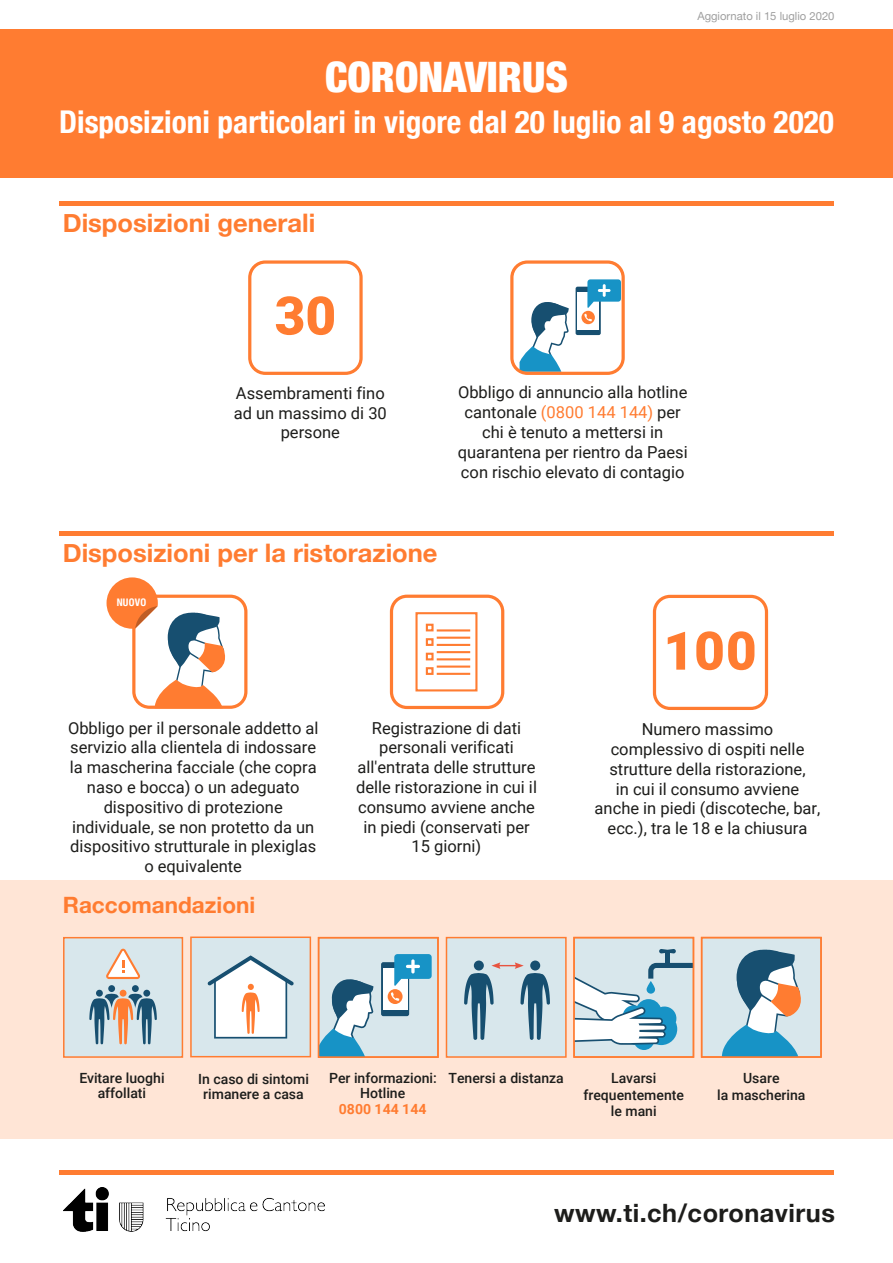
<style>
.page{position:relative;width:893px;height:1263px;background:#fff}
.page>*{position:absolute;margin:0;border:0;box-sizing:border-box;transform-origin:0 0}
.t1{font:900 53.1px "Roboto";color:#ff7c31}
.t2{font:900 condensed 42px "Helvetica Neue";color:#fff}
.t3{font:700 condensed 31.35px "Helvetica Neue";color:#fff}
.t4{font:700 25.5px "Helvetica Neue";color:#ff7c31}
.t5{font:700 25.2px "Helvetica Neue";letter-spacing:.02em;color:#1d1d1b}
.t6{font:700 22.5px "Helvetica Neue";color:#ff7c31}
.t7{font:16.5px/19.8px "Roboto";color:#1d1d1b;text-align:center}
.t8{font:500 14.1px/15.1px "Roboto";color:#1d1d1b;text-align:center}
.t9{font:700 14.1px "Roboto";color:#ff7c31}
.t10{font:11.25px "Helvetica Neue";color:#9f9f9f}
.t11{font:700 condensed 10.5px "Helvetica Neue";letter-spacing:.02em;color:#fff}
.s1{color:#ff7c31}
</style>
<div class="page">
<div style="left:0;top:30px;width:893px;height:148px;background:#ff7c31"></div>
<div style="left:59px;top:1170px;width:775px;height:5px;background:#ff7c31"></div>
<img style="left:63px;top:1187px;width:261px;height:44px">
<div style="left:0;top:880px;width:893px;height:258px;background:#ffe5d6"></div>
<hr style="left:59px;top:532px;width:775px;height:4px;background:#ff7c31">
<hr style="left:59px;top:202px;width:775px;height:4px;background:#ff7c31">
<div style="left:190px;top:936px;width:121px;height:121px;background:#d8e7ec;border:2px solid #ff7c31"></div>
<div style="left:318px;top:937px;width:121px;height:121px;background:#d8e7ec"></div>
<div style="left:381px;top:962px;width:28px;height:54px;background:#174f70;border-radius:2px"></div>
<div style="left:383px;top:968px;width:24px;height:42px;background:#fff"></div>
<div style="left:388px;top:989px;width:15px;height:15px;background:#ff7c31;border-radius:50%"></div>
<svg style="left:391px;top:992px;width:8px;height:9px"></svg>
<svg style="left:394px;top:954px;width:38px;height:32px"></svg>
<svg style="left:321px;top:979px;width:53px;height:76px"></svg>
<svg style="left:207px;top:955px;width:87px;height:83px"></svg>
<div style="left:63px;top:937px;width:120px;height:121px;background:#d8e7ec;border:2px solid #ff7c31"></div>
<div style="left:96px;top:990px;width:7px;height:6px;background:#174f70;border-radius:50%"></div>
<div style="left:120px;top:990px;width:7px;height:6px;background:#ff7c31;border-radius:50%"></div>
<div style="left:143px;top:990px;width:7px;height:6px;background:#174f70;border-radius:50%"></div>
<div style="left:108px;top:985px;width:7px;height:7px;background:#174f70;border-radius:50%"></div>
<svg style="left:89px;top:994px;width:68px;height:50px"></svg>
<div style="left:132px;top:985px;width:7px;height:7px;background:#174f70;border-radius:50%"></div>
<svg style="left:106px;top:949px;width:34px;height:30px"></svg>
<div style="left:573px;top:937px;width:121px;height:121px;background:#d8e7ec"></div>
<div style="left:665px;top:953px;width:5px;height:12px;background:#174f70"></div>
<svg style="left:659px;top:949px;width:17px;height:4px"></svg>
<svg style="left:576px;top:963px;width:115px;height:87px"></svg>
<div style="left:701px;top:937px;width:121px;height:121px;background:#d8e7ec"></div>
<svg style="left:722px;top:950px;width:79px;height:105px"></svg>
<div style="left:446px;top:937px;width:121px;height:121px;background:#d8e7ec;border:2px solid #ff7c31"></div>
<svg style="left:464px;top:962px;width:86px;height:78px"></svg>
<svg style="left:248px;top:260px;width:115px;height:115px"></svg>
<svg style="left:510px;top:260px;width:115px;height:115px"></svg>
<svg style="left:389px;top:594px;width:116px;height:116px"></svg>
<div style="left:415px;top:612px;width:62px;height:79px;border:2px solid #ff7c31"></div>
<hr style="left:437px;top:629px;width:33px;height:2px;background:#ff7c31">
<hr style="left:437px;top:637px;width:33px;height:2px;background:#ff7c31">
<hr style="left:437px;top:644px;width:33px;height:2px;background:#ff7c31">
<hr style="left:437px;top:651px;width:33px;height:2px;background:#ff7c31">
<hr style="left:437px;top:658px;width:33px;height:2px;background:#ff7c31">
<hr style="left:437px;top:665px;width:33px;height:3px;background:#ff7c31">
<hr style="left:437px;top:673px;width:33px;height:2px;background:#ff7c31">
<div style="left:426px;top:624px;width:8px;height:7px;border:2px solid #ff7c31"></div>
<div style="left:426px;top:638px;width:8px;height:8px;border:2px solid #ff7c31"></div>
<div style="left:426px;top:653px;width:8px;height:7px;border:2px solid #ff7c31"></div>
<div style="left:426px;top:667px;width:8px;height:8px;border:2px solid #ff7c31"></div>
<svg style="left:652px;top:594px;width:117px;height:116px"></svg>
<svg style="left:107px;top:577px;width:141px;height:132px"></svg>
<div style="left:318px;top:937px;width:121px;height:121px;border:2px solid #ff7c31"></div>
<div style="left:573px;top:937px;width:121px;height:121px;border:2px solid #ff7c31"></div>
<div style="left:701px;top:937px;width:121px;height:121px;border:2px solid #ff7c31"></div>
<p class="t10" style="left:697px;top:8px;width:139px">Aggiornato il 15 luglio 2020</p>
<h2 class="t2" style="left:325px;top:42px;width:244px">CORONAVIRUS</h2>
<h3 class="t3" style="left:59px;top:96px;width:776px">Disposizioni particolari in vigore dal 20 luglio al 9 agosto 2020</h3>
<h3 class="t4" style="left:63px;top:203px;width:254px">Disposizioni generali</h3>
<h1 class="t1" style="left:275px;top:278px;width:63px">30</h1>
<p class="t7" style="left:234px;top:382px;width:155px">Assembramenti fino ad un massimo di 30 persone</p>
<p class="t7" style="left:458px;top:382px;width:232px">Obbligo di annuncio alla hotline cantonale <span class="s1">(0800 144 144)</span> per chi è tenuto a mettersi in quarantena per rientro da Paesi con rischio elevato di contagio</p>
<h3 class="t4" style="left:63px;top:532px;width:376px">Disposizioni per la ristorazione</h3>
<p class="t11" style="left:117px;top:593px;width:31px">NUOVO</p>
<p class="t7" style="left:68px;top:717px;width:252px">Obbligo per il personale addetto al servizio alla clientela di indossare la mascherina facciale (che copra naso e bocca) o un adeguato dispositivo di protezione individuale, se non protetto da un dispositivo strutturale in plexiglas o equivalente</p>
<h3 class="t6" style="left:63px;top:887px;width:194px">Raccomandazioni</h3>
<p class="t7" style="left:356px;top:717px;width:182px">Registrazione di dati personali verificati all'entrata delle strutture delle ristorazione in cui il consumo avviene anche in piedi (conservati per<br>15 giorni)</p>
<h1 class="t1" style="left:663px;top:614px;width:95px">100</h1>
<p class="t7" style="left:595px;top:719px;width:227px">Numero massimo complessivo di ospiti nelle strutture della ristorazione,<br>in cui il consumo avviene anche in piedi (discoteche, bar, ecc.), tra le 18 e la chiusura</p>
<p class="t8" style="left:79px;top:1070px;width:87px">Evitare luoghi affollati</p>
<p class="t8" style="left:198px;top:1070px;width:112px">In caso di sintomi rimanere a casa</p>
<p class="t8" style="left:329px;top:1070px;width:109px">Per informazioni:<br>Hotline</p>
<p class="t9" style="left:339px;top:1098px;width:89px">0800 144 144</p>
<p class="t8" style="left:449px;top:1070px;width:117px">Tenersi a distanza</p>
<p class="t8" style="left:583px;top:1069px;width:102px;line-height:16.8px">Lavarsi frequentemente le mani</p>
<p class="t8" style="left:717px;top:1069px;width:90px;line-height:16.8px">Usare<br>la mascherina</p>
<h3 class="t5" style="left:554px;top:1193px;width:282px">www.ti.ch/coronavirus</h3>
</div>
